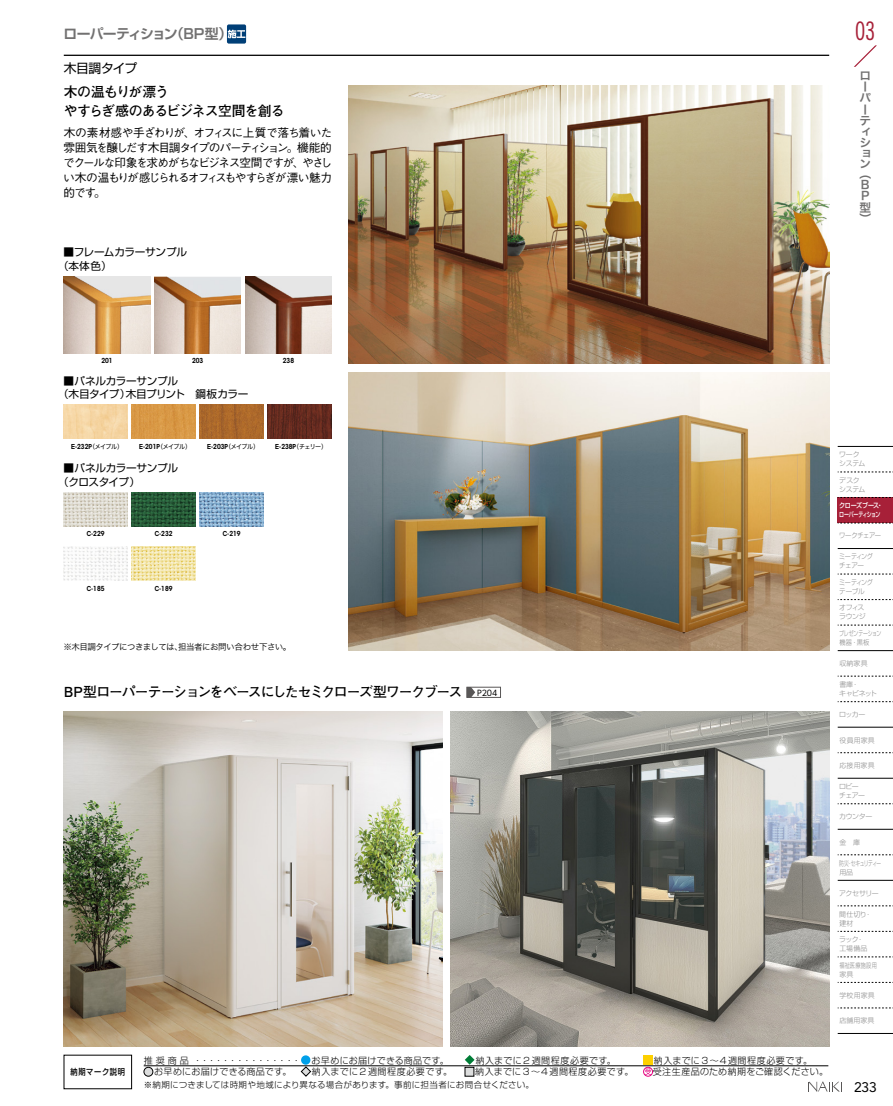
<style>
.page{position:relative;width:893px;height:1106px;background:#fff}
.page>*{position:absolute;margin:0;border:0;box-sizing:border-box;transform-origin:0 0}
.t1{font:300 condensed 24.45px "Futura Std";color:#a72038}
.コピー_中{font:700 13.8px "Futo Go B101 Pro";letter-spacing:-.08em;color:#000}
.コピー_中_最終行{font:700 13.8px "Futo Go B101 Pro";letter-spacing:-.065em;color:#000}
.カテゴリ_大{font:700 13.8px "Shin Go Pro De";letter-spacing:-.06em;color:#727171}
.コピー_中-2{font:700 13.8px "Futo Go B101 Pro";letter-spacing:-.055em;color:#000}
.t2{font:13.8px "Avenir LT Std";color:#000}
.カテゴリ_中{font:12.75px "Shin Go Pro";letter-spacing:-.03em;color:#000}
.コピー_小{font:500 11.7px/14.9px "Gothic BBB Pro";letter-spacing:-.12em;color:#000;text-align:justify}
.帯_大カテゴリー{font:11.7px/11.1px "Hira Kaku Std W6";color:#727171}
.カラーサンプル見出し{font:10.65px "Shin Go Pro";letter-spacing:-.025em;color:#000}
.カラーサンプル見出し-2{font:10.65px "Shin Go Pro";letter-spacing:-.05em;color:#000}
.t3{font:300 9px "Shin Go Pro";letter-spacing:.04em;color:#000}
.t4{font:300 8.55px "Shin Go Pro";letter-spacing:.03em;color:#000}
.ご注意{font:8.55px "Hira Kaku Std W3";letter-spacing:-.06em;color:#000}
.t5{font:500 8.55px "Shin Go Pro";letter-spacing:.09em;color:#000;scale:.85 1}
.t6{font:300 6.9px/9px "Shin Go Pro";letter-spacing:-.035em;color:#898989}
.商品画像_寸法図_カラー品番{font:6.9px "N Fonts Demi";color:#000;scale:.9 1}
.t7{font:500 6.9px/9px "Shin Go Pro";letter-spacing:-.07em;color:#fff;scale:.88 1}
.t8{font:300 6.9px/9px "Shin Go Pro";letter-spacing:-.01em;color:#898989;scale:.7 1}
.t9{font:300 6.9px/9px "Shin Go Pro";letter-spacing:-.11em;color:#898989;scale:.7 1}
.t10{font:300 6.9px/9px "Shin Go Pro";letter-spacing:-.08em;color:#898989;scale:.88 1}
.t11{font:300 6.9px/9px "Shin Go Pro";letter-spacing:-.055em;color:#898989;scale:.88 1}
.t12{font:300 6.9px/9px "Shin Go Pro";letter-spacing:-.08em;color:#898989}
.t13{font:300 6.9px/9px "Shin Go Pro";letter-spacing:.04em;color:#898989;scale:.75 1}
.t14{font:300 6.9px/9px "Shin Go Pro";letter-spacing:-.065em;color:#898989}
.t15{font:300 6.9px "Shin Go Pro";letter-spacing:-.065em;color:#898989;scale:.91 1}
.商品画像_寸法図_カラー品番-2{font:6.45px "Hira Kaku Std W4";letter-spacing:-.115em;color:#000;scale:.95 1}
.s1{font-family:"N Fonts Demi";font-size:6.75px}
.s2{font-family:"N Fonts Demi";font-size:6.9px}
.s3{font-size:6.75px}
.s4{font-family:"UD Shin Go Pro";font-weight:400;font-size:7.95px}
</style>
<div class="page">
<div style="left:227px;top:24px;width:19px;height:20px;background:#003f77;border-radius:2px"></div>
<svg style="left:228px;top:30px;width:17px;height:8px"></svg>
<img style="left:349px;top:85px;width:480px;height:279px">
<img style="left:349px;top:372px;width:480px;height:279px">
<img style="left:64px;top:711px;width:378px;height:335px">
<img style="left:451px;top:711px;width:378px;height:335px">
<img style="left:132px;top:405px;width:64px;height:34px">
<img style="left:64px;top:405px;width:64px;height:34px">
<img style="left:200px;top:405px;width:64px;height:34px">
<img style="left:268px;top:405px;width:64px;height:34px">
<div style="left:467px;top:687px;width:34px;height:10px;background:#fff;border:1px solid #595757"></div>
<svg style="left:467px;top:687px;width:8px;height:10px"></svg>
<img style="left:64px;top:276px;width:86px;height:77px">
<img style="left:155px;top:276px;width:86px;height:77px">
<img style="left:245px;top:276px;width:86px;height:77px">
<img style="left:64px;top:492px;width:64px;height:34px">
<img style="left:64px;top:546px;width:64px;height:34px">
<img style="left:200px;top:492px;width:64px;height:34px">
<img style="left:132px;top:546px;width:64px;height:34px">
<img style="left:132px;top:492px;width:64px;height:34px">
<hr style="left:64px;top:55px;width:765px;height:1px;background:#000">
<svg style="left:808px;top:1081px;width:34px;height:11px"></svg>
<hr style="left:144px;top:1065px;width:684px;height:1px;background:#000">
<div style="left:301px;top:1055px;width:9px;height:9px;background:#00a0e9;border-radius:50%"></div>
<svg style="left:465px;top:1055px;width:10px;height:9px"></svg>
<div style="left:643px;top:1055px;width:10px;height:9px;background:#fdd000"></div>
<div style="left:144px;top:1067px;width:9px;height:9px;background:#dcdddd;border-radius:50%"></div>
<div style="left:144px;top:1067px;width:9px;height:9px;border:1px solid #000;border-radius:50%"></div>
<svg style="left:301px;top:1066px;width:10px;height:10px"></svg>
<div style="left:465px;top:1067px;width:9px;height:9px;background:#dcdddd"></div>
<div style="left:465px;top:1067px;width:9px;height:9px;border:1px solid #000"></div>
<div style="left:643px;top:1067px;width:10px;height:9px;border:1px solid #e4007f;border-radius:50%"></div>
<svg style="left:645px;top:1068px;width:6px;height:6px"></svg>
<svg style="left:854px;top:45px;width:23px;height:22px"></svg>
<div style="left:838px;top:497px;width:55px;height:26px;background:#a72038"></div>
<svg style="left:838px;top:574px;width:55px;height:1px"></svg>
<svg style="left:838px;top:854px;width:55px;height:1px"></svg>
<hr style="left:838px;top:829px;width:55px;height:1px;background:#000">
<hr style="left:838px;top:548px;width:55px;height:1px;background:#000">
<svg style="left:838px;top:599px;width:55px;height:1px"></svg>
<svg style="left:838px;top:625px;width:55px;height:1px"></svg>
<hr style="left:838px;top:650px;width:55px;height:1px;background:#000">
<svg style="left:838px;top:676px;width:55px;height:1px"></svg>
<svg style="left:838px;top:701px;width:55px;height:1px"></svg>
<hr style="left:838px;top:727px;width:55px;height:1px;background:#000">
<svg style="left:838px;top:752px;width:55px;height:1px"></svg>
<hr style="left:838px;top:778px;width:55px;height:1px;background:#000">
<svg style="left:838px;top:803px;width:55px;height:1px"></svg>
<svg style="left:838px;top:905px;width:55px;height:1px"></svg>
<svg style="left:838px;top:931px;width:55px;height:1px"></svg>
<svg style="left:838px;top:956px;width:55px;height:1px"></svg>
<svg style="left:838px;top:982px;width:55px;height:1px"></svg>
<svg style="left:838px;top:1007px;width:55px;height:1px"></svg>
<hr style="left:838px;top:1033px;width:55px;height:1px;background:#000">
<hr style="left:838px;top:880px;width:55px;height:1px;background:#000">
<svg style="left:838px;top:497px;width:55px;height:1px"></svg>
<svg style="left:838px;top:523px;width:55px;height:1px"></svg>
<hr style="left:838px;top:446px;width:55px;height:1px;background:#000">
<svg style="left:838px;top:472px;width:55px;height:1px"></svg>
<p class="カテゴリ_大" style="left:63px;top:23px;width:170px">ローパーティション（BP型）</p>
<p class="カテゴリ_中" style="left:64px;top:58px;width:75px">木目調タイプ</p>
<p class="コピー_中-2" style="left:64px;top:81px;width:107px">木の温もりが漂う</p>
<p class="コピー_中_最終行" style="left:64px;top:99px;width:223px">やすらぎ感のあるビジネス空間を創る</p>
<p class="コピー_小" style="left:63px;top:124px;width:270px">木の素材感や手ざわりが、オフィスに上質で落ち着いた雰囲気を醸しだす木目調タイプのパーティション。機能的でクールな印象を求めがちなビジネス空間ですが、やさしい木の温もりが感じられるオフィスもやすらぎが漂い魅力的です。</p>
<p class="カラーサンプル見出し" style="left:64px;top:243px;width:125px">■フレームカラーサンプル</p>
<p class="カラーサンプル見出し" style="left:58px;top:257px;width:55px">（本体色）</p>
<h1 class="t1" style="left:855px;top:16px;width:22px">03</h1>
<p class="帯_大カテゴリー" style="left:859px;top:70px;width:13px">ローパーティション</p>
<p class="帯_大カテゴリー" style="left:859px;top:168px;width:13px">（<br>B<br>P型）</p>
<p class="商品画像_寸法図_カラー品番" style="left:101px;top:358px;width:14px">201</p>
<p class="商品画像_寸法図_カラー品番" style="left:192px;top:358px;width:14px">203</p>
<p class="商品画像_寸法図_カラー品番" style="left:283px;top:358px;width:14px">238</p>
<p class="カラーサンプル見出し" style="left:64px;top:372px;width:116px">■パネルカラーサンプル</p>
<p class="カラーサンプル見出し-2" style="left:58px;top:385px;width:192px">（木目タイプ）木目プリント　鋼板カラー</p>
<p class="商品画像_寸法図_カラー品番-2" style="left:71px;top:441px;width:56px"><span class="s1">E-</span><span class="s2">232</span><span class="s1">P</span>（メイプル）</p>
<p class="商品画像_寸法図_カラー品番-2" style="left:139px;top:441px;width:56px"><span class="s1">E-</span><span class="s2">201</span><span class="s1">P</span>（メイプル）</p>
<p class="商品画像_寸法図_カラー品番-2" style="left:207px;top:441px;width:56px"><span class="s1">E-</span><span class="s2">203</span><span class="s1">P</span>（メイプル）</p>
<p class="商品画像_寸法図_カラー品番-2" style="left:275px;top:441px;width:56px"><span class="s1">E-</span><span class="s2">238</span><span class="s1">P</span>（チェリー）</p>
<p class="カラーサンプル見出し" style="left:64px;top:459px;width:116px">■パネルカラーサンプル</p>
<p class="カラーサンプル見出し" style="left:58px;top:473px;width:84px">（クロスタイプ）</p>
<p class="商品画像_寸法図_カラー品番" style="left:87px;top:531px;width:21px"><span class="s3">C-</span>229</p>
<p class="商品画像_寸法図_カラー品番" style="left:87px;top:585px;width:21px"><span class="s3">C-</span>185</p>
<p class="商品画像_寸法図_カラー品番" style="left:155px;top:531px;width:21px"><span class="s3">C-</span>232</p>
<p class="商品画像_寸法図_カラー品番" style="left:155px;top:585px;width:21px"><span class="s3">C-</span>189</p>
<p class="商品画像_寸法図_カラー品番" style="left:223px;top:531px;width:21px"><span class="s3">C-</span>219</p>
<p class="ご注意" style="left:63px;top:640px;width:229px">※木目調タイプにつきましては、担当者にお問い合わせ下さい。</p>
<p class="コピー_中" style="left:64px;top:680px;width:435px">BP型ローパーテーションをベースにしたセミクローズ型ワークブース <span class="s4">P204</span></p>
<p class="t5" style="left:71px;top:1064px;width:66px">納期マーク説明</p>
<p class="t3" style="left:144px;top:1052px;width:307px">推 奨 商 品・・・・・・・・・・・・・・・ お早めにお届けできる商品です。</p>
<p class="t3" style="left:476px;top:1052px;width:142px">納入までに2 週間程度必要です。</p>
<p class="t3" style="left:654px;top:1052px;width:160px">納入までに3 〜4 週間程度必要です。</p>
<p class="t3" style="left:154px;top:1064px;width:139px">お早めにお届けできる商品です。</p>
<p class="t3" style="left:312px;top:1064px;width:142px">納入までに2 週間程度必要です。</p>
<p class="t3" style="left:475px;top:1064px;width:160px">納入までに3〜4週間程度必要です。</p>
<p class="t3" style="left:653px;top:1064px;width:177px">受注生産品のため納期をご確認ください。</p>
<p class="t4" style="left:144px;top:1077px;width:392px">※納期につきましては時期や地域により異なる場合があります。事前に担当者にお問合せください。</p>
<p class="t6" style="left:839px;top:449px;width:28px">ワークシステム</p>
<p class="t6" style="left:839px;top:475px;width:28px">デスクシステム</p>
<p class="t7" style="left:839px;top:500px;width:51px">クローズブース・ローパーティション</p>
<p class="t15" style="left:839px;top:530px;width:47px">ワークチェアー</p>
<p class="t10" style="left:839px;top:551px;width:40px">ミーティングチェアー</p>
<p class="t11" style="left:839px;top:577px;width:40px">ミーティングテーブル</p>
<p class="t14" style="left:839px;top:602px;width:28px">オフィスラウンジ</p>
<p class="t8" style="left:839px;top:628px;width:61px">プレゼンテーション機器・黒板</p>
<p class="t6" style="left:839px;top:658px;width:30px">収納家具</p>
<p class="t12" style="left:839px;top:679px;width:39px">書庫・<br>キャビネット</p>
<p class="t6" style="left:839px;top:709px;width:28px">ロッカー</p>
<p class="t6" style="left:839px;top:734px;width:37px">役員用家具</p>
<p class="t6" style="left:839px;top:760px;width:37px">応接用家具</p>
<p class="t6" style="left:839px;top:781px;width:28px">ロビーチェアー</p>
<p class="t6" style="left:839px;top:811px;width:35px">カウンター</p>
<p class="t6" style="left:839px;top:836px;width:22px">金　庫</p>
<p class="t9" style="left:839px;top:857px;width:61px">防災・セキュリティー用品</p>
<p class="t6" style="left:839px;top:887px;width:41px">アクセサリー</p>
<p class="t6" style="left:839px;top:908px;width:34px">間仕切り・建材</p>
<p class="t6" style="left:839px;top:934px;width:30px">ラック・工場備品</p>
<p class="t13" style="left:839px;top:959px;width:52px">福祉医療施設用家具</p>
<p class="t6" style="left:839px;top:989px;width:37px">学校用家具</p>
<p class="t6" style="left:839px;top:1015px;width:37px">店舗用家具</p>
<h2 class="t2" style="left:854px;top:1078px;width:24px">233</h2>
</div>
